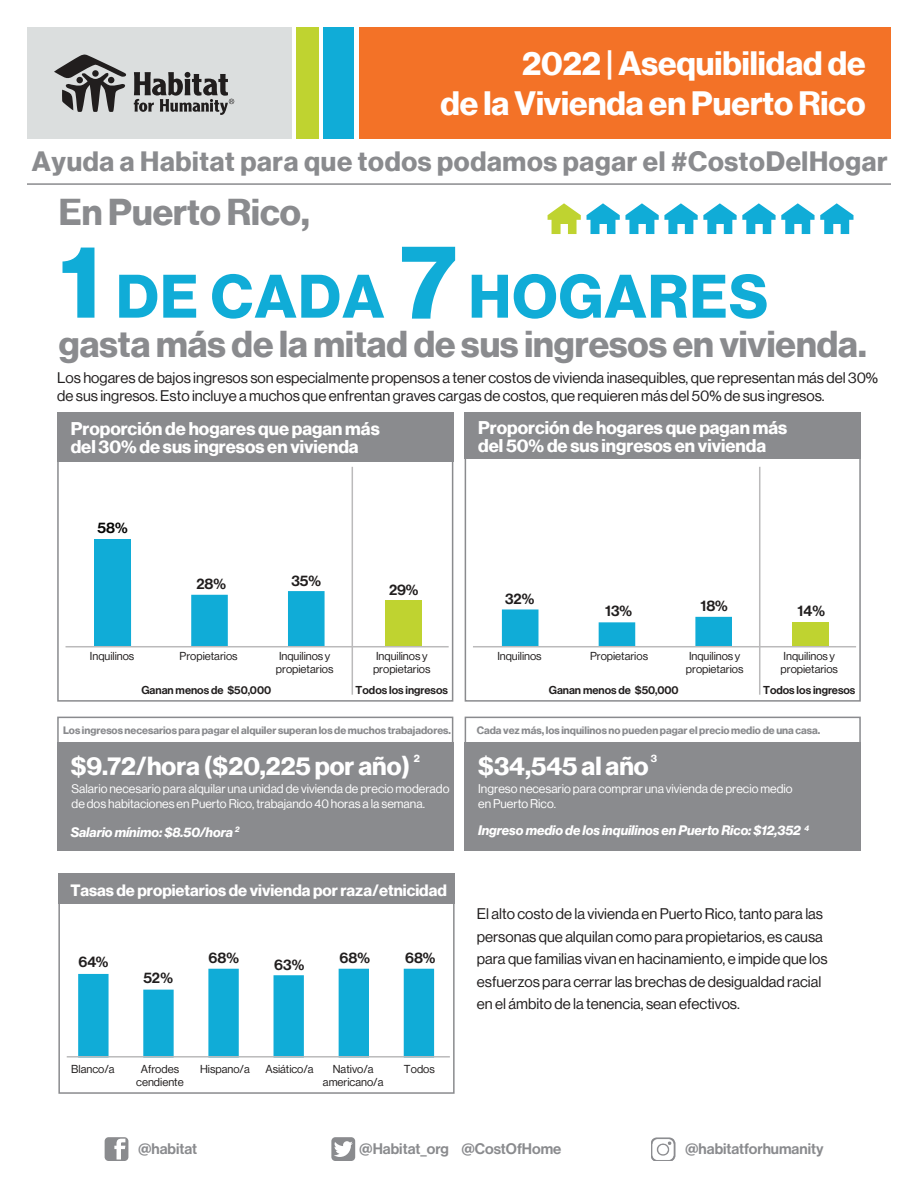
<style>
.page{position:relative;width:918px;height:1188px;background:#fff}
.page>*{position:absolute;margin:0;border:0;box-sizing:border-box;transform-origin:0 0}
.t1{font:104.85px "N Haas Grotesk DS Pro 75 Bd";color:#10acd7}
.t2{font:60px "N Haas Grotesk DS Pro 75 Bd";letter-spacing:.025em;color:#10acd7}
.t3{font:36.45px "N Haas Grotesk DS Pro 75 Bd";color:#8a8b8e}
.t4{font:33px/39.6px "N Haas Grotesk DS Pro 75 Bd";color:#fff;text-align:right}
.t5{font:27.3px "N Haas Grotesk DS Pro 75 Bd";letter-spacing:.025em;color:#8a8b8e}
.t6{font:25.5px "N Haas Grotesk DS Pro 75 Bd";color:#fff}
.t7{font:18px/18px "N Haas Grotesk DS Pro 75 Bd";color:#fff}
.t8{font:16.05px "N Haas Grotesk DS Pro 75 Bd";color:#fff}
.t9{font:15px/22.5px "N Haas Grotesk DS Pro 55 Rg";color:#211e1e}
.t10{font:15px "N Haas Grotesk DS Pro 65 Md";color:#8a8b8e}
.t11{font:15px "N Haas Grotesk DS Pro 65 Md";color:#211e1e}
.t12{font:15px "N Haas Grotesk DS Pro 65 Md";color:#050504}
.t13{font:italic 700 13.5px "Neue Haas Display";color:#fff}
.t14{font:12.3px/14.7px "N Haas Grotesk DS Pro 55 Rg";color:#fff}
.t15{font:11.25px/13.5px "N Haas Grotesk DS Pro 55 Rg";color:#211e1e}
.t16{font:11.25px "N Haas Grotesk DS Pro 65 Md";color:#211e1e}
.t17{font:10.5px "N Haas Grotesk DS Pro 75 Bd";color:#8a8b8e}
.t18{font:10.5px "N Haas Grotesk DS Pro 75 Bd";color:#fff}
</style>
<div class="page">
<div style="left:359px;top:27px;width:532px;height:112px;background:#f37227"></div>
<div style="left:324px;top:27px;width:30px;height:112px;background:#10acd7"></div>
<div style="left:296px;top:27px;width:23px;height:112px;background:#bfd330"></div>
<div style="left:27px;top:27px;width:264px;height:112px;background:#dbdede"></div>
<svg style="left:54px;top:55px;width:73px;height:57px"></svg>
<svg style="left:134px;top:72px;width:100px;height:43px"></svg>
<svg style="left:105px;top:1137px;width:23px;height:24px"></svg>
<svg style="left:331px;top:1137px;width:24px;height:24px"></svg>
<img style="left:651px;top:1137px;width:24px;height:24px">
<div style="left:465px;top:717px;width:396px;height:133px;border:2px solid #8a8b8e"></div>
<div style="left:57px;top:717px;width:396px;height:133px;border:2px solid #8a8b8e"></div>
<hr style="left:27px;top:183px;width:864px;height:2px;background:#8a8b8e">
<svg style="left:58px;top:904px;width:397px;height:190px"></svg>
<svg style="left:78px;top:969px;width:356px;height:87px"></svg>
<hr style="left:67px;top:1056px;width:383px;height:2px;background:#bbbabb">
<div style="left:58px;top:873px;width:397px;height:31px;background:#8a8b8e"></div>
<hr style="left:759px;top:467px;width:1px;height:228px;background:#bbbabb">
<div style="left:465px;top:429px;width:396px;height:273px;border:2px solid #8a8b8e"></div>
<svg style="left:502px;top:609px;width:230px;height:37px"></svg>
<div style="left:792px;top:622px;width:37px;height:24px;background:#bfd330"></div>
<div style="left:465px;top:413px;width:396px;height:46px;background:#8a8b8e"></div>
<hr style="left:473px;top:646px;width:383px;height:1px;background:#bbbabb">
<hr style="left:352px;top:467px;width:1px;height:228px;background:#bbbabb">
<div style="left:57px;top:429px;width:396px;height:273px;border:2px solid #8a8b8e"></div>
<svg style="left:131px;top:580px;width:194px;height:66px"></svg>
<div style="left:385px;top:600px;width:36px;height:46px;background:#bfd330"></div>
<div style="left:57px;top:413px;width:396px;height:49px;background:#8a8b8e"></div>
<div style="left:465px;top:742px;width:396px;height:108px;background:#8a8b8e"></div>
<div style="left:57px;top:742px;width:396px;height:108px;background:#8a8b8e"></div>
<svg style="left:63px;top:248px;width:31px;height:70px"></svg>
<svg style="left:548px;top:203px;width:33px;height:31px"></svg>
<svg style="left:587px;top:203px;width:267px;height:31px"></svg>
<div style="left:94px;top:540px;width:37px;height:106px;background:#10acd7"></div>
<hr style="left:66px;top:646px;width:383px;height:1px;background:#bbbabb">
<h3 class="t4" style="left:441px;top:46px;width:427px">2022 | Asequibilidad de<br>de la Vivienda en Puerto Rico</h3>
<h3 class="t5" style="left:32px;top:150px;width:857px">Ayuda a Habitat para que todos podamos pagar el #CostoDelHogar</h3>
<h3 class="t3" style="left:59px;top:197px;width:252px">En Puerto Rico,</h3>
<h1 class="t1" style="left:400px;top:239px;width:59px">7</h1>
<h2 class="t2" style="left:116px;top:272px;width:269px">DE CADA</h2>
<h2 class="t2" style="left:469px;top:272px;width:301px">HOGARES</h2>
<h3 class="t3" style="left:59px;top:329px;width:809px">gasta m·s de la mitad de sus ingresos en vivienda.</h3>
<p class="t9" style="left:57px;top:370px;width:822px;line-height:18px">Los hogares de bajos ingresos son especialmente propensos a tener costos de vivienda inasequibles, que representan m·s del 30% de sus ingresos. Esto incluye a muchos que enfrentan graves cargas de costos, que requieren m·s del 50% de sus ingresos.</p>
<p class="t7" style="left:71px;top:421px;width:311px">ProporciÛn de hogares que pagan m·s del 30% de sus ingresos en vivienda</p>
<p class="t12" style="left:98px;top:522px;width:32px">58%</p>
<p class="t11" style="left:196px;top:578px;width:31px">28%</p>
<p class="t11" style="left:291px;top:574px;width:31px">35%</p>
<p class="t11" style="left:389px;top:583px;width:31px">29%</p>
<p class="t15" style="left:90px;top:650px;width:46px">Inquilinos</p>
<p class="t15" style="left:180px;top:650px;width:59px">Propietarios</p>
<p class="t15" style="left:276px;top:650px;width:59px">Inquilinos y propietarios</p>
<p class="t15" style="left:373px;top:650px;width:59px">Inquilinos y propietarios</p>
<p class="t7" style="left:478px;top:419px;width:311px">ProporciÛn de hogares que pagan m·s del 50% de sus ingresos en vivienda</p>
<p class="t11" style="left:505px;top:592px;width:31px">32%</p>
<p class="t11" style="left:605px;top:605px;width:29px">13%</p>
<p class="t11" style="left:700px;top:600px;width:29px">18%</p>
<p class="t11" style="left:798px;top:604px;width:29px">14%</p>
<p class="t15" style="left:497px;top:650px;width:46px">Inquilinos</p>
<p class="t15" style="left:590px;top:650px;width:59px">Propietarios</p>
<p class="t15" style="left:686px;top:650px;width:59px">Inquilinos y propietarios</p>
<p class="t15" style="left:781px;top:650px;width:59px">Inquilinos y propietarios</p>
<p class="t16" style="left:141px;top:686px;width:131px">Ganan menos de $50,000</p>
<p class="t16" style="left:356px;top:686px;width:94px">Todos los ingresos</p>
<p class="t16" style="left:549px;top:686px;width:131px">Ganan menos de $50,000</p>
<p class="t16" style="left:763px;top:686px;width:94px">Todos los ingresos</p>
<p class="t17" style="left:63px;top:726px;width:390px">Los ingresos necesarios para pagar el alquiler superan los de muchos trabajadores.</p>
<p class="t17" style="left:477px;top:726px;width:345px">Cada vez m·s, los inquilinos no pueden pagar el precio medio de una casa.</p>
<p class="t18" style="left:414px;top:754px;width:8px">2</p>
<h3 class="t6" style="left:71px;top:756px;width:341px">$9.72/hora ($20,225 por aÒo)</h3>
<p class="t14" style="left:72px;top:782px;width:379px">Salario necesario para alquilar una unidad de vivienda de precio moderado de dos habitaciones en Puerto Rico, trabajando 40 horas a la semana.</p>
<p class="t13" style="left:71px;top:827px;width:170px">Salario mÌnimo: $8.50/hora <sup>2</sup></p>
<p class="t8" style="left:70px;top:884px;width:378px">Tasas de propietarios de vivienda por raza/etnicidad</p>
<p class="t11" style="left:79px;top:956px;width:32px">64%</p>
<p class="t11" style="left:143px;top:972px;width:31px">52%</p>
<p class="t11" style="left:209px;top:952px;width:32px">68%</p>
<p class="t11" style="left:274px;top:958px;width:32px">63%</p>
<p class="t11" style="left:340px;top:952px;width:32px">68%</p>
<p class="t11" style="left:405px;top:951px;width:32px">68%</p>
<p class="t15" style="left:71px;top:1063px;width:45px">Blanco/a</p>
<p class="t15" style="left:136px;top:1063px;width:49px;text-align:center">Afrodes cendiente</p>
<p class="t15" style="left:200px;top:1063px;width:51px">Hispano/a</p>
<p class="t15" style="left:266px;top:1063px;width:50px">Asi·tico/a</p>
<p class="t15" style="left:323px;top:1063px;width:62px;text-align:center">Nativo/a americano/a</p>
<p class="t15" style="left:404px;top:1063px;width:32px">Todos</p>
<h3 class="t6" style="left:478px;top:756px;width:172px">$34,545 al aÒo</h3>
<p class="t18" style="left:651px;top:754px;width:8px">3</p>
<p class="t14" style="left:478px;top:782px;width:316px">Ingreso necesario para comprar una vivienda de precio medio en Puerto Rico.</p>
<p class="t13" style="left:478px;top:825px;width:333px">Ingreso medio de los inquilinos en Puerto Rico: $12,352 <sup>4</sup></p>
<p class="t9" style="left:477px;top:904px;width:352px">El alto costo de la vivienda en Puerto Rico, tanto para las personas que alquilan como para propietarios, es causa para que familias vivan en hacinamiento, e impide que los esfuerzos para cerrar las brechas de desigualdad racial en el ·mbito de la tenencia, sean efectivos.</p>
<p class="t10" style="left:138px;top:1143px;width:61px">@habitat</p>
<p class="t10" style="left:359px;top:1143px;width:204px">@Habitat_org @CostOfHome</p>
<p class="t10" style="left:685px;top:1143px;width:140px">@habitatforhumanity</p>
</div>
